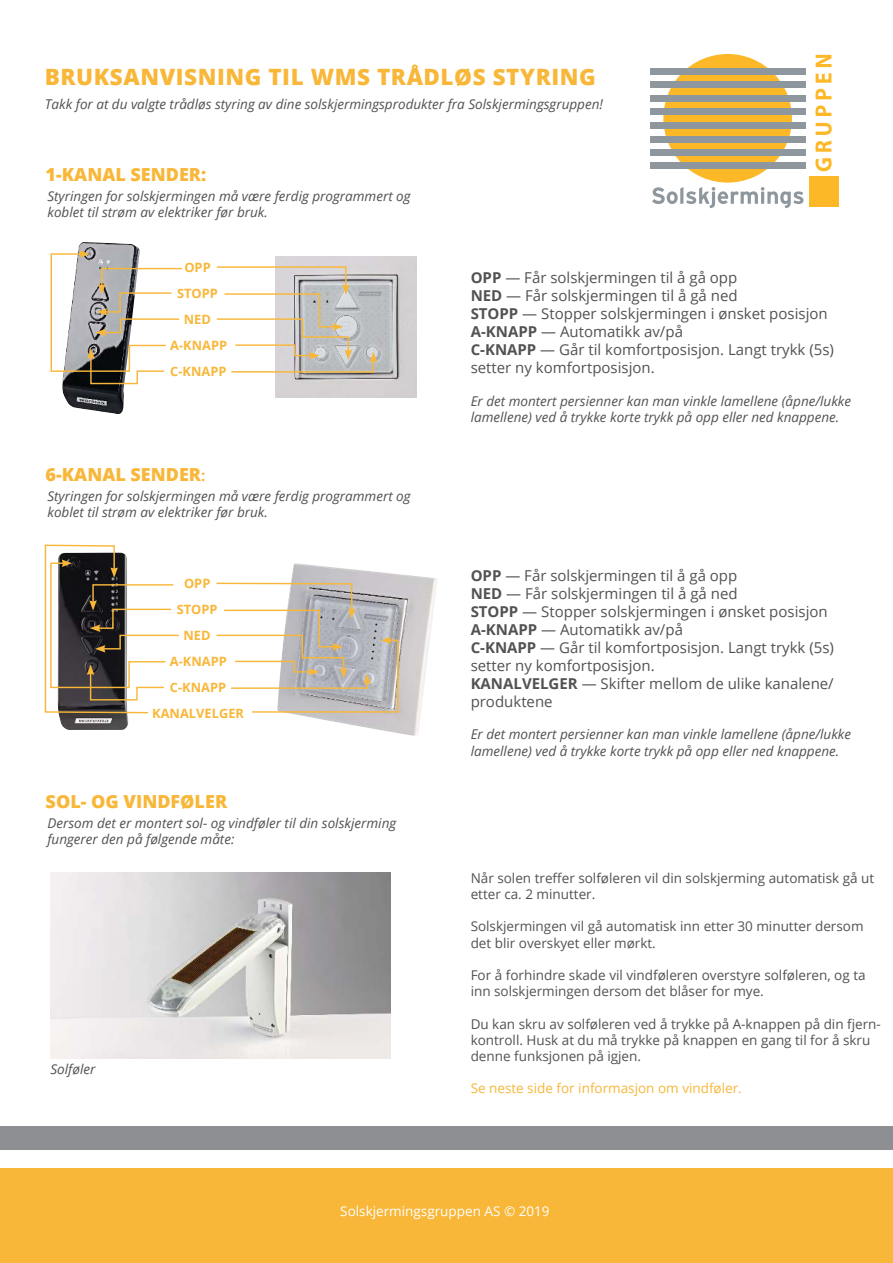
<style>
.page{position:relative;width:893px;height:1263px;background:#fff}
.page>*{position:absolute;margin:0;border:0;box-sizing:border-box;transform-origin:0 0}
.t1{font:800 22.5px "Open Sans";letter-spacing:.025em;color:#f8b739}
.t2{font:800 18px "Open Sans";color:#f8b739}
.t3{font:15px/18px "Open Sans";color:#525252}
.t4{font:italic 13.5px/16.2px "Open Sans";color:#525252}
.t5{font:13.5px/16.2px "Open Sans";color:#525252}
.t6{font:13.5px "Open Sans";color:#f8b739}
.t7{font:13.5px "Open Sans";color:#fff}
.t8{font:700 12.9px/26px "Open Sans";color:#f8b739;text-align:center}
.s1{font-weight:700;font-size:15px}
.s2{font-weight:700}
</style>
<div class="page">
<img style="left:289px;top:563px;width:148px;height:173px">
<div style="left:663px;top:54px;width:129px;height:129px;background:#fdb827;border-radius:50%"></div>
<div style="left:650px;top:68px;width:155px;height:6px;background:#8e979d"></div>
<div style="left:650px;top:82px;width:155px;height:6px;background:#8e979d"></div>
<div style="left:650px;top:95px;width:155px;height:6px;background:#8e979d"></div>
<div style="left:650px;top:109px;width:155px;height:6px;background:#8e979d"></div>
<div style="left:650px;top:122px;width:155px;height:7px;background:#8e979d"></div>
<div style="left:650px;top:136px;width:155px;height:6px;background:#8e979d"></div>
<div style="left:650px;top:149px;width:155px;height:7px;background:#8e979d"></div>
<div style="left:650px;top:163px;width:155px;height:6px;background:#8e979d"></div>
<svg style="left:652px;top:187px;width:151px;height:21px"></svg>
<div style="left:809px;top:176px;width:30px;height:31px;background:#fdb827"></div>
<svg style="left:815px;top:158px;width:17px;height:13px"></svg>
<svg style="left:815px;top:141px;width:16px;height:11px"></svg>
<svg style="left:816px;top:123px;width:16px;height:12px"></svg>
<svg style="left:815px;top:105px;width:16px;height:11px"></svg>
<svg style="left:815px;top:89px;width:16px;height:10px"></svg>
<svg style="left:816px;top:73px;width:15px;height:10px"></svg>
<svg style="left:816px;top:55px;width:15px;height:12px"></svg>
<div style="left:0;top:1169px;width:893px;height:94px;background:#f8b739"></div>
<div style="left:0;top:1126px;width:893px;height:23px;background:#8d8f92"></div>
<img style="left:58px;top:714px;width:71px;height:16px">
<img style="left:275px;top:256px;width:142px;height:141px">
<img style="left:62px;top:242px;width:78px;height:172px">
<div style="left:134px;top:374px;width:19px;height:39px;background:#fff"></div>
<svg style="left:216px;top:266px;width:161px;height:107px"></svg>
<svg style="left:50px;top:250px;width:132px;height:135px"></svg>
<svg style="left:216px;top:582px;width:183px;height:131px"></svg>
<svg style="left:44px;top:544px;width:135px;height:170px"></svg>
<img style="left:51px;top:872px;width:339px;height:186px">
<h1 class="t1" style="left:45px;top:66px;width:553px">BRUKSANVISNING TIL WMS TRÅDLØS STYRING</h1>
<p class="t4" style="left:45px;top:97px;width:560px">Takk for at du valgte trådløs styring av dine solskjermingsprodukter fra Solskjermingsgruppen!</p>
<h2 class="t2" style="left:46px;top:166px;width:162px">1-KANAL SENDER:</h2>
<p class="t4" style="left:47px;top:189px;width:365px">Styringen for solskjermingen må være ferdig programmert og koblet til strøm av elektriker før bruk.</p>
<p class="t8" style="left:170px;top:256px;width:58px">OPP<br>STOPP<br>NED<br>A-KNAPP<br>C-KNAPP</p>
<h2 class="t2" style="left:46px;top:466px;width:161px">6-KANAL SENDER<span class="s1">:</span></h2>
<p class="t4" style="left:47px;top:489px;width:365px">Styringen for solskjermingen må være ferdig programmert og koblet til strøm av elektriker før bruk.</p>
<p class="t8" style="left:152px;top:572px;width:93px">OPP<br>STOPP<br>NED<br>A-KNAPP<br>C-KNAPP<br>KANALVELGER</p>
<h2 class="t2" style="left:46px;top:793px;width:183px">SOL- OG VINDFØLER</h2>
<p class="t4" style="left:47px;top:816px;width:350px">Dersom det er montert sol- og vindføler til din solskjerming fungerer den på følgende måte:</p>
<p class="t4" style="left:51px;top:1061px;width:47px">Solføler</p>
<p class="t3" style="left:471px;top:270px;width:365px"><span class="s2">OPP</span> — Får solskjermingen til å gå opp<br><span class="s2">NED</span> — Får solskjermingen til å gå ned<br><span class="s2">STOPP</span> — Stopper solskjermingen i ønsket posisjon <span class="s2">A-KNAPP</span> — Automatikk av/på<br><span class="s2">C-KNAPP</span> — Går til komfortposisjon. Langt trykk (5s) setter ny komfortposisjon.</p>
<p class="t4" style="left:471px;top:394px;width:382px">Er det montert persienner kan man vinkle lamellene (åpne/lukke lamellene) ved å trykke korte trykk på opp eller ned knappene.</p>
<p class="t3" style="left:471px;top:568px;width:365px"><span class="s2">OPP</span> — Får solskjermingen til å gå opp<br><span class="s2">NED</span> — Får solskjermingen til å gå ned<br><span class="s2">STOPP</span> — Stopper solskjermingen i ønsket posisjon <span class="s2">A-KNAPP</span> — Automatikk av/på<br><span class="s2">C-KNAPP</span> — Går til komfortposisjon. Langt trykk (5s) setter ny komfortposisjon.<br><span class="s2">KANALVELGER</span> — Skifter mellom de ulike kanalene/ produktene</p>
<p class="t4" style="left:471px;top:727px;width:382px">Er det montert persienner kan man vinkle lamellene (åpne/lukke lamellene) ved å trykke korte trykk på opp eller ned knappene.</p>
<p class="t5" style="left:471px;top:869px;width:405px">Når solen treffer solføleren vil din solskjerming automatisk gå ut etter ca. 2 minutter.</p>
<p class="t5" style="left:471px;top:919px;width:394px">Solskjermingen vil gå automatisk inn etter 30 minutter dersom det blir overskyet eller mørkt.</p>
<p class="t5" style="left:471px;top:968px;width:396px">For å forhindre skade vil vindføleren overstyre solføleren, og ta inn solskjermingen dersom det blåser for mye.</p>
<p class="t5" style="left:471px;top:1016px;width:412px">Du kan skru av solføleren ved å trykke på A-knappen på din fjern&shy;kontroll. Husk at du må trykke på knappen en gang til for å skru denne funksjonen på igjen.</p>
<p class="t6" style="left:471px;top:1082px;width:273px">Se neste side for informasjon om vindføler.</p>
<p class="t7" style="left:340px;top:1205px;width:211px">Solskjermingsgruppen AS © 2019</p>
</div>
